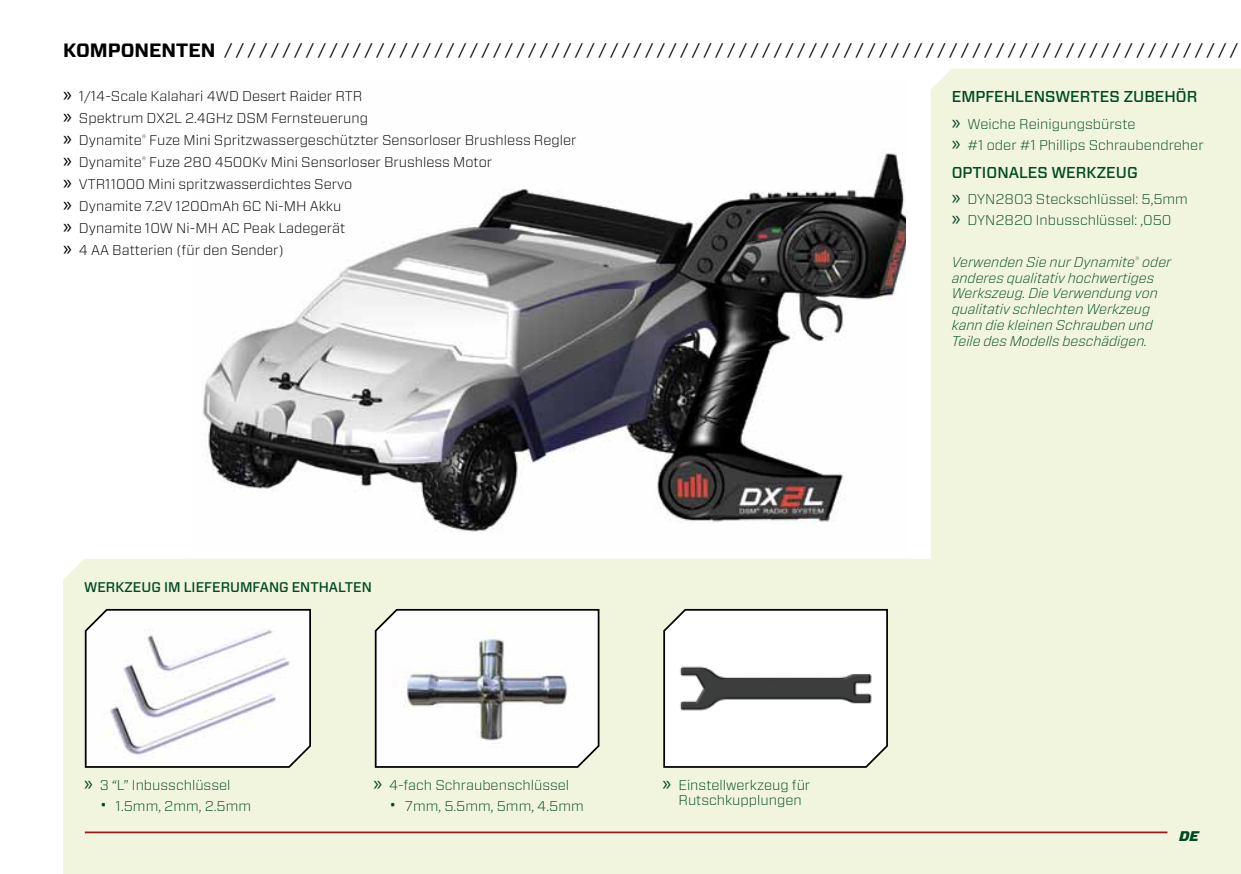
<style>
.page{position:relative;width:1241px;height:874px;background:#fff}
.page>*{position:absolute;margin:0;border:0;box-sizing:border-box;transform-origin:0 0}
.t1{font:700 19.25px "Forza";color:#000}
.t2{font:16.62px "Forza";color:#000}
.t3{font:500 15.75px "Forza";color:#004a26}
.t4{font:300 14px/22.1px "Forza";color:#000}
.t5{font:300 14px/21px "Forza";color:#004a26}
.t6{font:italic 300 14px/15.8px "Forza";color:#004a26}
.t7{font:500 14px "Forza";color:#004a26}
.t8{font:italic 900 14px "Forza";color:#004a26}
.s1{font-family:"Myriad Pro";font-weight:400;font-size:21px}
.s2{font-weight:100;font-size:17.5px}
</style>
<div class="page">
<img style="left:202px;top:149px;width:703px;height:384px">
<div style="left:63px;top:558px;width:867px;height:315px;background:#f2f5de"></div>
<svg style="left:930px;top:69px;width:310px;height:804px;background:#f3f5e0"></svg>
<hr style="left:85px;top:831px;width:1082px;height:1px;background:#9c171a">
<svg style="left:84px;top:607px;width:228px;height:161px"></svg>
<svg style="left:374px;top:607px;width:226px;height:161px"></svg>
<svg style="left:662px;top:607px;width:226px;height:161px"></svg>
<h1 class="t1" style="left:63px;top:38px;width:86px">KOMPONENTEN</h1>
<p class="t2" style="left:225px;top:38px;width:1015px">/ / / / / / / / / / / / / / / / / / / / / / / / / / / / / / / / / / / / / / / / / / / / / / / / / / / / / / / / / / / / / / / / / / / / / / / / / / / / / / / / / / / / / / /</p>
<p class="t4" style="left:63px;top:84px;width:515px"><span class="s1">»</span> 1/14-Scale Kalahari 4WD Desert Raider RTR<br><span class="s1">»</span> Spektrum DX2L 2.4GHz DSM Fernsteuerung<br><span class="s1">»</span> Dynamite<sup>®</sup> Fuze Mini Spritzwassergeschützter Sensorloser Brushless Regler <span class="s1">»</span> Dynamite<sup>®</sup> Fuze 280 4500Kv Mini Sensorloser Brushless Motor<br><span class="s1">»</span> VTR11000 Mini spritzwasserdichtes Servo<br><span class="s1">»</span> Dynamite 7.2V 1200mAh 6C Ni-MH Akku<br><span class="s1">»</span> Dynamite 10W Ni-MH AC Peak Ladegerät<br><span class="s1">»</span> 4 AA Batterien (für den Sender)</p>
<p class="t3" style="left:951px;top:86px;width:12px">EMPF</p>
<p class="t3" style="left:994px;top:86px;width:204px">EHLENSWERTES ZUBEHÖR</p>
<p class="t5" style="left:951px;top:113px;width:253px"><span class="s1">»</span> Weiche Reinigungsbürste<br><span class="s1">»</span> #1 oder #1 Phillips Schraubendreher</p>
<p class="t3" style="left:951px;top:161px;width:187px">OPTIONALES WERKZEUG</p>
<p class="t5" style="left:951px;top:188px;width:238px"><span class="s1">»</span> DYN2803 Steckschlüssel: 5,5mm <span class="s1">»</span> DYN2820 Inbusschlüssel: ,050</p>
<p class="t6" style="left:951px;top:253px;width:221px">Verwenden Sie nur Dynamite<sup>®</sup> oder anderes qualitativ hochwertiges<br>Werkszeug. Die Verwendung von qualitativ schlechten Werkzeug kann die kleinen Schrauben und<br>Teile des Modells beschädigen.</p>
<p class="t7" style="left:84px;top:577px;width:289px">WERKZEUG IM LIEFERUMFANG ENTHALTEN</p>
<p class="t5" style="left:84px;top:773px;width:148px"><span class="s1">»</span> 3 “L” Inbusschlüssel</p>
<p class="t5" style="left:100px;top:794px;width:153px"><span class="s2">•</span> 1.5mm, 2mm, 2.5mm</p>
<p class="t5" style="left:373px;top:773px;width:197px"><span class="s1">»</span> 4-fach Schraubenschlüssel</p>
<p class="t5" style="left:389px;top:794px;width:196px"><span class="s2">•</span> 7mm, 5.5mm, 5mm, 4.5mm</p>
<p class="t5" style="left:662px;top:776px;width:149px;line-height:15.8px;text-align:center"><span class="s1">»</span> Einstellwerkzeug für<br>Rutschkupplungen</p>
<p class="t8" style="left:1178px;top:826px;width:21px">DE</p>
</div>
